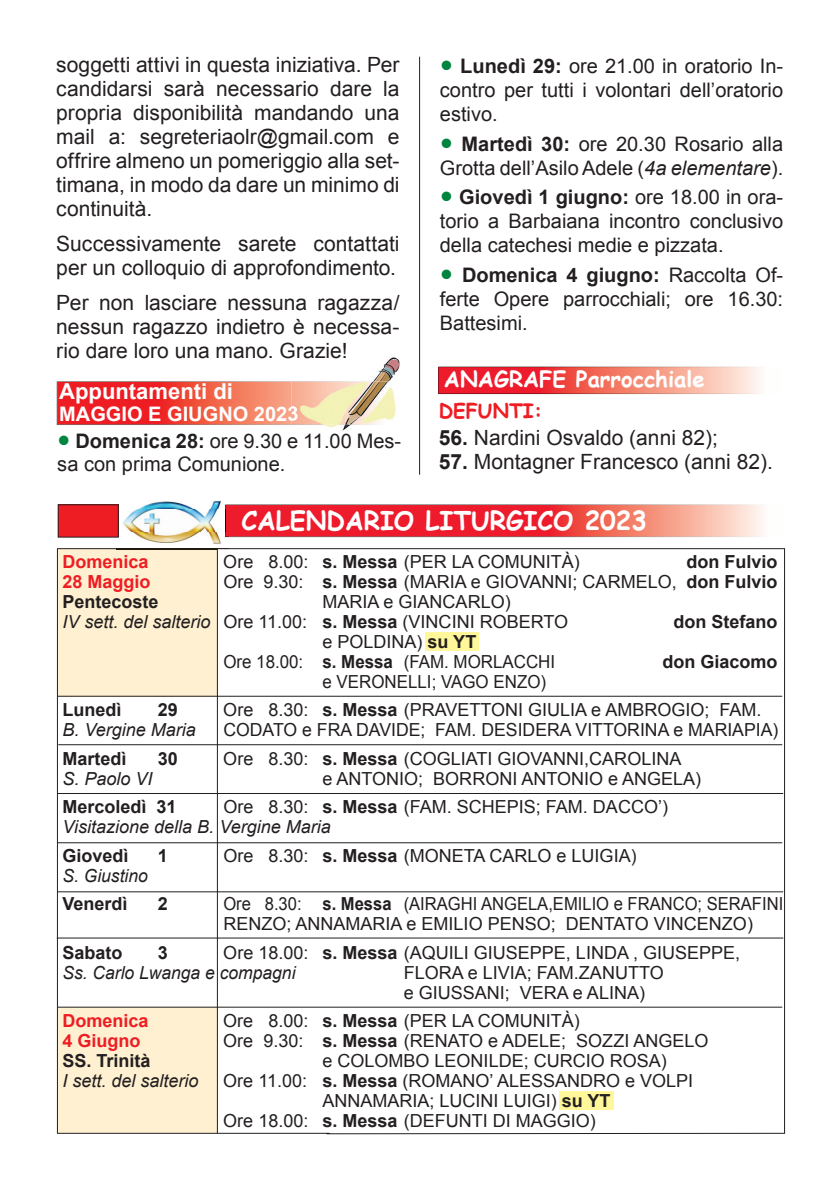
<style>
.page{position:relative;width:840px;height:1191px;background:#fff}
.page>*{position:absolute;margin:0;border:0;box-sizing:border-box;transform-origin:0 0}
.t1{font:700 26px "Comic Sans MS";color:#fff}
.t2{font:700 22px "Comic Sans MS";color:#fff}
.t3{font:700 22px "Arial";color:#fff}
.t4{font:21px/24px "Arial";color:#231f20;text-align:justify}
.t5{font:20px/24px "Arial";color:#231f20;text-align:justify}
.t6{font:700 20px "Arial";color:#fff}
.t7{font:700 20px "Comic Sans MS";color:#ee1d23}
.t8{font:18px/20px "Arial";color:#231f20}
.t9{font:700 18px "Arial";color:#231f20}
.t10{font:18px/20px "Arial";color:#231f20;scale:.92 1}
.t11{font:italic 18px "Arial";color:#231f20}
.t12{font:700 18px "Arial";color:#ee1d23}
.t13{font:18px "Arial";color:#231f20;scale:.94 1}
.s1{font-size:38px;color:#008540}
.s2{font-weight:700}
.s3{font-style:italic}
</style>
<div class="page">
<hr style="left:419px;top:57px;width:1px;height:418px;background:#231f20">
<img style="left:57px;top:382px;width:234px;height:43px">
<img style="left:324px;top:357px;width:75px;height:73px">
<img style="left:291px;top:381px;width:108px;height:1px">
<img style="left:291px;top:382px;width:108px;height:43px">
<img style="left:291px;top:406px;width:6px;height:15px">
<svg style="left:57px;top:548px;width:727px;height:586px"></svg>
<img style="left:116px;top:501px;width:113px;height:52px">
<img style="left:116px;top:549px;width:101px;height:4px">
<img style="left:116px;top:548px;width:113px;height:1px">
<svg style="left:225px;top:504px;width:538px;height:33px;background:#ec4e52"></svg>
<div style="left:58px;top:505px;width:60px;height:32px;background:#ee1d23"></div>
<div style="left:58px;top:504px;width:60px;height:33px;border:1px solid #231f20"></div>
<hr style="left:57px;top:696px;width:724px;height:1px;background:#231f20">
<hr style="left:58px;top:744px;width:723px;height:1px;background:#231f20">
<hr style="left:57px;top:793px;width:725px;height:1px;background:#231f20">
<hr style="left:57px;top:842px;width:724px;height:1px;background:#231f20">
<hr style="left:57px;top:891px;width:725px;height:1px;background:#231f20">
<hr style="left:57px;top:937px;width:725px;height:1px;background:#231f20">
<hr style="left:58px;top:1006px;width:723px;height:1px;background:#231f20">
<hr style="left:217px;top:548px;width:1px;height:585px;background:#231f20">
<img style="left:438px;top:367px;width:327px;height:27px">
<p class="t4" style="left:56px;top:53px;width:345px">soggetti attivi in questa iniziativa. Per candidarsi sarà necessario dare la propria disponibilità mandando una mail a: segreteriaolr@gmail.com e offrire almeno un pomeriggio alla set&shy;timana, in modo da dare un minimo di continuità.</p>
<p class="t4" style="left:56px;top:232px;width:344px">Successivamente sarete contattati per un colloquio di approfondimento.</p>
<p class="t4" style="left:56px;top:291px;width:344px">Per non lasciare nessuna ragazza/ nessun ragazzo indietro è necessa&shy;rio dare loro una mano. Grazie!</p>
<p class="t3" style="left:59px;top:376px;width:175px">Appuntamenti di</p>
<p class="t6" style="left:59px;top:400px;width:240px">MAGGIO E GIUGNO 2023</p>
<p class="t5" style="left:57px;top:430px;width:345px;line-height:22.6px"><span class="s1">•</span> <span class="s2">Domenica 28:</span> ore 9.30 e 11.00 Mes&shy;sa con prima Comunione.</p>
<p class="t5" style="left:439px;top:54px;width:344px"><span class="s1">•</span> <span class="s2">Lunedì 29:</span> ore 21.00 in oratorio In&shy;contro per tutti i volontari dell’oratorio estivo.</p>
<p class="t5" style="left:439px;top:132px;width:345px"><span class="s1">•</span> <span class="s2">Martedì 30:</span> ore 20.30 Rosario alla<br>Grotta dell’Asilo Adele (<span class="s3">4a elementare</span>).</p>
<p class="t5" style="left:439px;top:186px;width:344px"><span class="s1">•</span> <span class="s2">Giovedì 1 giugno:</span> ore 18.00 in ora&shy;torio a Barbaiana incontro conclusivo della catechesi medie e pizzata.</p>
<p class="t5" style="left:439px;top:263px;width:344px"><span class="s1">•</span> <span class="s2">Domenica 4 giugno:</span> Raccolta Of&shy;ferte Opere parrocchiali; ore 16.30:<br>Battesimi.</p>
<p class="t2" style="left:443px;top:363px;width:262px">ANAGRAFE Parrocchiale</p>
<p class="t7" style="left:438px;top:396px;width:105px">DEFUNTI:</p>
<p class="t4" style="left:438px;top:426px;width:280px"><span class="s2">56.</span> Nardini Osvaldo (anni 82);</p>
<p class="t4" style="left:438px;top:450px;width:335px"><span class="s2">57.</span> Montagner Francesco (anni 82).</p>
<h1 class="t1" style="left:241px;top:501px;width:407px">CALENDARIO LITURGICO 2023</h1>
<p class="t12" style="left:62px;top:550px;width:88px">Domenica</p>
<p class="t8" style="left:223px;top:552px;width:358px">Ore 8.00: <span class="s2">s. Messa</span> (PER LA COMUNITÀ)</p>
<p class="t9" style="left:686px;top:550px;width:93px">don Fulvio</p>
<p class="t12" style="left:62px;top:570px;width:90px">28 Maggio</p>
<p class="t8" style="left:223px;top:572px;width:555px">Ore 9.30: <span class="s2">s. Messa</span> (MARIA e GIOVANNI; CARMELO, <span class="s2">don Fulvio</span></p>
<p class="t9" style="left:62px;top:590px;width:98px">Pentecoste</p>
<p class="t8" style="left:62px;top:592px;width:507px;text-indent:260px">MARIA e GIANCARLO)<br><span class="s3">IV sett. del salterio</span> Ore 11.00: <span class="s2">s. Messa</span> (VINCINI ROBERTO</p>
<p class="t9" style="left:673px;top:610px;width:106px">don Stefano</p>
<p class="t8" style="left:223px;top:632px;width:333px;text-indent:99px">e POLDINA) <span class="s2">su YT<br></span>Ore 18.00: <span class="s2">s. Messa</span> (FAM. MORLACCHI</p>
<p class="t13" style="left:322px;top:670px;width:239px">e VERONELLI; VAGO ENZO)</p>
<p class="t9" style="left:662px;top:650px;width:117px">don Giacomo</p>
<p class="t9" style="left:62px;top:698px;width:61px">Lunedì</p>
<p class="t9" style="left:158px;top:698px;width:22px">29</p>
<p class="t8" style="left:223px;top:700px;width:539px">Ore 8.30: <span class="s2">s. Messa</span> (PRAVETTONI GIULIA e AMBROGIO; FAM.</p>
<p class="t11" style="left:62px;top:718px;width:135px">B. Vergine Maria</p>
<p class="t8" style="left:223px;top:720px;width:556px">CODATO e FRA DAVIDE; FAM. DESIDERA VITTORINA e MARIAPIA)</p>
<p class="t9" style="left:62px;top:746px;width:66px">Martedì</p>
<p class="t9" style="left:158px;top:746px;width:22px">30</p>
<p class="t8" style="left:223px;top:748px;width:459px">Ore 8.30: <span class="s2">s. Messa</span> (COGLIATI GIOVANNI,CAROLINA</p>
<p class="t11" style="left:62px;top:767px;width:92px">S. Paolo VI</p>
<p class="t8" style="left:322px;top:768px;width:380px">e ANTONIO; BORRONI ANTONIO e ANGELA)</p>
<p class="t9" style="left:62px;top:795px;width:116px">Mercoledì 31</p>
<p class="t8" style="left:62px;top:797px;width:606px;text-indent:161px">Ore 8.30: <span class="s2">s. Messa</span> (FAM. SCHEPIS; FAM. DACCO’)<br><span class="s3">Visitazione della B. Vergine Maria</span></p>
<p class="t9" style="left:62px;top:843px;width:68px">Giovedì</p>
<p class="t9" style="left:158px;top:843px;width:12px">1</p>
<p class="t8" style="left:223px;top:845px;width:414px">Ore 8.30: <span class="s2">s. Messa</span> (MONETA CARLO e LUIGIA)</p>
<p class="t11" style="left:62px;top:863px;width:87px">S. Giustino</p>
<p class="t9" style="left:62px;top:892px;width:67px">Venerdì</p>
<p class="t9" style="left:158px;top:892px;width:12px">2</p>
<p class="t10" style="left:223px;top:894px;width:609px">Ore 8.30: <span class="s2">s. Messa</span> (AIRAGHI ANGELA,EMILIO e FRANCO; SERAFINI<br>RENZO; ANNAMARIA e EMILIO PENSO; DENTATO VINCENZO)</p>
<p class="t9" style="left:62px;top:940px;width:62px">Sabato</p>
<p class="t9" style="left:158px;top:940px;width:12px">3</p>
<p class="t8" style="left:62px;top:942px;width:679px;text-indent:161px">Ore 18.00: <span class="s2">s. Messa</span> (AQUILI GIUSEPPE, LINDA , GIUSEPPE,<br><span class="s3">Ss. Carlo Lwanga e compagni</span></p>
<p class="t8" style="left:403px;top:962px;width:261px">FLORA e LIVIA; FAM.ZANUTTO e GIUSSANI; VERA e ALINA)</p>
<p class="t12" style="left:62px;top:1009px;width:88px">Domenica</p>
<p class="t8" style="left:223px;top:1011px;width:358px">Ore 8.00: <span class="s2">s. Messa</span> (PER LA COMUNITÀ)</p>
<p class="t12" style="left:62px;top:1028px;width:80px">4 Giugno</p>
<p class="t8" style="left:223px;top:1031px;width:486px">Ore 9.30: <span class="s2">s. Messa</span> (RENATO e ADELE; SOZZI ANGELO</p>
<p class="t9" style="left:62px;top:1048px;width:90px">SS. Trinità</p>
<p class="t8" style="left:322px;top:1051px;width:346px">e COLOMBO LEONILDE; CURCIO ROSA)</p>
<p class="t11" style="left:62px;top:1069px;width:138px">I sett. del salterio</p>
<p class="t8" style="left:223px;top:1071px;width:471px">Ore 11.00: <span class="s2">s. Messa</span> (ROMANO’ ALESSANDRO e VOLPI</p>
<p class="t8" style="left:322px;top:1091px;width:289px">ANNAMARIA; LUCINI LUIGI) <span class="s2">su YT</span></p>
<p class="t8" style="left:223px;top:1111px;width:374px">Ore 18.00: <span class="s2">s. Messa</span> (DEFUNTI DI MAGGIO)</p>
</div>
